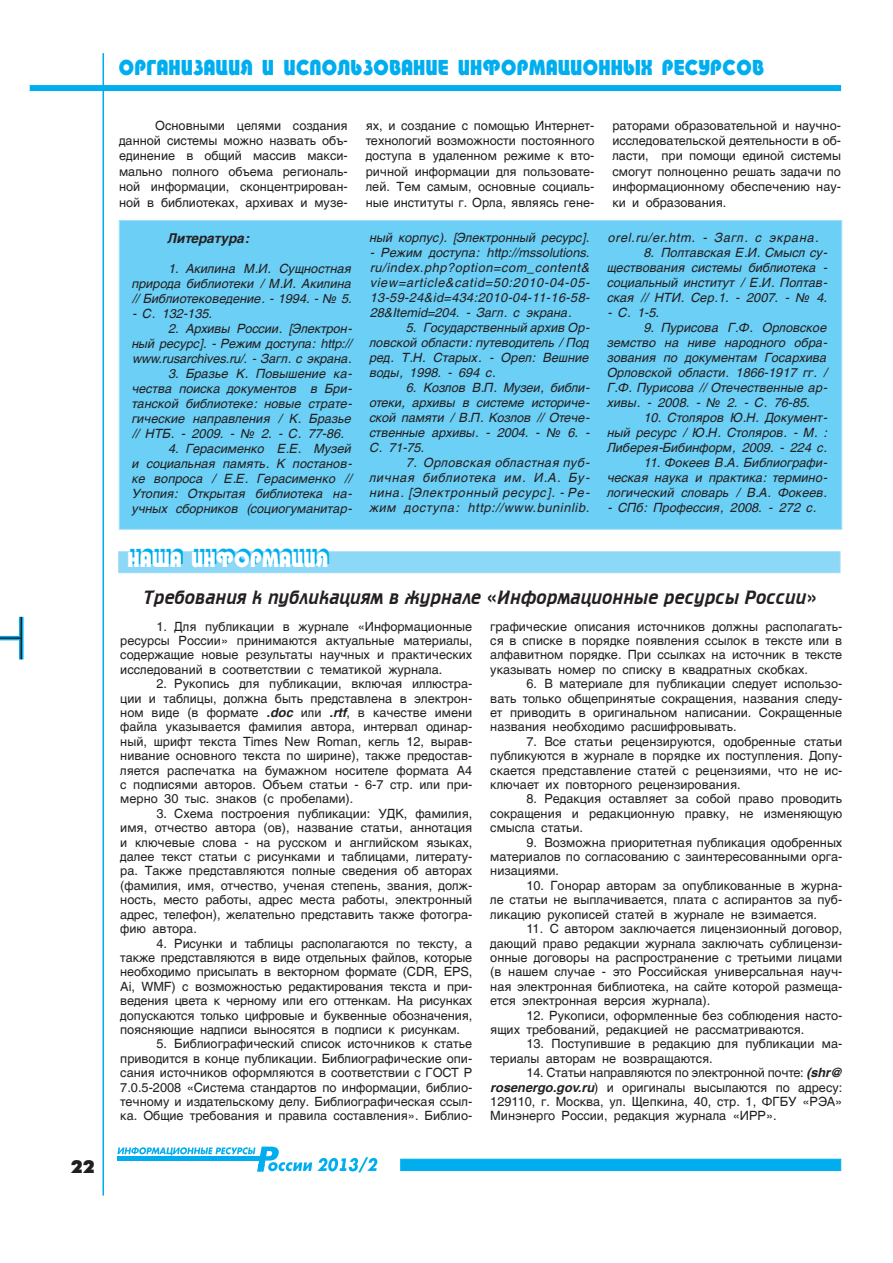
<style>
.page{position:relative;width:893px;height:1263px;background:#fff}
.page>*{position:absolute;margin:0;border:0;box-sizing:border-box;transform-origin:0 0}
.t1{font:21px "Taurus Heavy Normal";color:#00aeef;scale:.9 1}
.заголовок{font:19.5px "Cricket";color:#231f20}
.t2{font:18px "Futuris Extra Bold Cyrillic";color:#231f20}
.основной_текст_2000{font:italic 700 13.5px "AG Helvetica";color:#231f20}
.основной_текст_2000-2{font:12.75px/14.4px "AG Helvetica";color:#231f20;text-align:justify}
.основной_текст_2000-3{font:italic 12.75px/15px "AG Helvetica";color:#231f20;text-align:justify}
.основной_текст_2000-4{font:italic 12.75px "AG Helvetica";letter-spacing:.05em;color:#231f20}
.s1{font-family:"Pragmatica C"}
.s2{font-weight:700;font-style:italic}
</style>
<div class="page">
<div style="left:400px;top:1159px;width:441px;height:12px;background:#00aeef;border:1px solid #00aeef"></div>
<hr style="left:102px;top:53px;width:2px;height:1142px;background:#00aeef">
<div style="left:30px;top:85px;width:811px;height:6px;background:#00aeef"></div>
<svg style="left:19px;top:617px;width:5px;height:42px"></svg>
<hr style="left:0;top:636px;width:22px;height:4px;background:#00aeef">
<hr style="left:21px;top:617px;width:1px;height:42px;background:#231f20">
<hr style="left:0;top:637px;width:22px;height:2px;background:#231f20">
<svg style="left:117px;top:1146px;width:260px;height:26px"></svg>
<div style="left:119px;top:220px;width:723px;height:309px;background:#6bcff6;border:1px solid #a2def8"></div>
<div style="left:118px;top:551px;width:722px;height:22px;background:#8dd7f7;border:1px solid #9cdcf8"></div>
<h3 class="t2" style="left:71px;top:1157px;width:26px">22</h3>
<p class="t1" style="left:118px;top:55px;width:719px">ОРГАНИЗАЦИЯ И ИСПОЛЬЗОВАНИЕ ИНФОРМАЦИОННЫХ РЕСУРСОВ</p>
<p class="основной_текст_2000-2" style="left:119px;top:117px;width:230px;line-height:15.5px;text-indent:36px">Основными целями создания данной системы можно назвать объ&shy;единение в общий массив макси&shy;мально полного объема региональ&shy;ной информации, сконцентрирован&shy;ной в библиотеках, архивах и музе-</p>
<p class="основной_текст_2000-2" style="left:366px;top:117px;width:230px;line-height:15.5px">ях, и создание с помощью Интернет&shy;технологий возможности постоянного доступа в удаленном режиме к вто&shy;ричной информации для пользовате&shy;лей. Тем самым, основные социаль&shy;ные институты г. Орла, являясь гене-</p>
<p class="основной_текст_2000-2" style="left:612px;top:117px;width:230px;line-height:15.5px">раторами образовательной и научно&shy;исследовательской деятельности в об&shy;ласти, при помощи единой системы смогут полноценно решать задачи по информационному обеспечению нау&shy;ки и образования.</p>
<p class="основной_текст_2000" style="left:168px;top:230px;width:83px">Литература:</p>
<p class="основной_текст_2000-3" style="left:132px;top:261px;width:221px;text-indent:36px">1. Акилина М.И. Сущностная природа библиотеки / М.И. Акилина // Библиотековедение. - 1994. - <span class="s1">№</span> 5.</p>
<p class="основной_текст_2000-3" style="left:132px;top:306px;width:82px">- С. 132-135.</p>
<p class="основной_текст_2000-3" style="left:132px;top:321px;width:221px;text-indent:36px">2. Архивы России. [Электрон&shy;ный ресурс]. - Режим доступа: http:// www.rusarchives.ru/. - Загл. с экрана.</p>
<p class="основной_текст_2000-3" style="left:132px;top:366px;width:221px;text-indent:36px">3. Бразье К. Повышение ка&shy;чества поиска документов в Бри&shy;танской библиотеке: новые страте&shy;гические направления / К. Бразье // НТБ. - 2009. - <span class="s1">№</span> 2. - С. 77-86.</p>
<p class="основной_текст_2000-3" style="left:132px;top:441px;width:221px;text-indent:36px">4. Герасименко Е.Е. Музей и социальная память. К постанов&shy;ке вопроса / Е.Е. Герасименко // Утопия: Открытая библиотека на&shy;учных сборников (социогуманитар-</p>
<p class="основной_текст_2000-3" style="left:370px;top:230px;width:221px">ный корпус). [Электронный ресурс].</p>
<p class="основной_текст_2000-3" style="left:370px;top:245px;width:221px">- Режим доступа: http://mssolutions. ru/index.php?option=com_content&amp; view=article&amp;catid=50:2010-04-05- 13-59-24&amp;id=434:2010-04-11-16-58- 28&amp;Itemid=204. - Загл. с экрана.</p>
<p class="основной_текст_2000-3" style="left:370px;top:320px;width:221px;text-indent:36px">5. Государственный архив Ор&shy;ловской области: путеводитель / Под ред. Т.Н. Старых. - Орел: Вешние воды, 1998. - 694 с.</p>
<p class="основной_текст_2000-3" style="left:370px;top:380px;width:221px;text-indent:36px">6. Козлов В.П. Музеи, библи&shy;отеки, архивы в системе историче&shy;ской памяти / В.П. Козлов // Отече&shy;ственные архивы. - 2004. - <span class="s1">№</span> 6. - С. 71-75.</p>
<p class="основной_текст_2000-3" style="left:370px;top:455px;width:222px;text-indent:36px">7. Орловская областная пуб&shy;личная библиотека им. И.А. Бу&shy;нина. [Электронный ресурс]. - Ре&shy;жим доступа: http://www.buninlib.</p>
<p class="основной_текст_2000-4" style="left:607px;top:231px;width:213px">orel.ru/er.htm. - Загл. с экрана.</p>
<p class="основной_текст_2000-3" style="left:607px;top:245px;width:221px;text-indent:36px">8. Полтавская Е.И. Смысл су&shy;ществования системы библиотека - социальный институт / Е.И. Полтав&shy;ская // НТИ. Сер.1. - 2007. - <span class="s1">№</span> 4.</p>
<p class="основной_текст_2000-3" style="left:607px;top:305px;width:53px">- С. 1-5.</p>
<p class="основной_текст_2000-3" style="left:607px;top:320px;width:221px;text-indent:36px">9. Пурисова Г.Ф. Орловское земство на ниве народного обра&shy;зования по документам Госархива Орловской области. 1866-1917 гг. / Г.Ф. Пурисова // Отечественные ар&shy;хивы. - 2008. - <span class="s1">№</span> 2. - С. 76-85.</p>
<p class="основной_текст_2000-3" style="left:607px;top:410px;width:221px;text-indent:36px">10. Столяров Ю.Н. Документ&shy;ный ресурс / Ю.Н. Столяров. - М. :<br>Либерея-Бибинформ, 2009. - 224 с.</p>
<p class="основной_текст_2000-3" style="left:607px;top:455px;width:221px;text-indent:36px">11. Фокеев В.А. Библиографи&shy;ческая наука и практика: термино&shy;логический словарь / В.А. Фокеев.</p>
<p class="основной_текст_2000-3" style="left:607px;top:500px;width:211px">- СПб: Профессия, 2008. - 272 с.</p>
<p class="t1" style="left:129px;top:544px;width:224px">НАША ИНФОРМАЦИЯ</p>
<p class="заголовок" style="left:144px;top:587px;width:675px">Требования к публикациям в журнале «Информационные ресурсы России»</p>
<p class="основной_текст_2000-2" style="left:120px;top:619px;width:354px;text-indent:36px">1. Для публикации в журнале «Информационные ресурсы России» принимаются актуальные материалы, содержащие новые результаты научных и практических исследований в соответствии с тематикой журнала.</p>
<p class="основной_текст_2000-2" style="left:120px;top:677px;width:353px;text-indent:36px">2. Рукопись для публикации, включая иллюстра&shy;ции и таблицы, должна быть представлена в электрон&shy;ном виде (в формате <span class="s2">.doc</span> или <span class="s2">.rtf</span>, в качестве имени файла указывается фамилия автора, интервал одинар&shy;ный, шрифт текста Times New Roman, кегль 12, вырав&shy;нивание основного текста по ширине), также предостав&shy;ляется распечатка на бумажном носителе формата А4 с подписями авторов. Объем статьи - 6-7 стр. или при&shy;мерно 30 тыс. знаков (с пробелами).</p>
<p class="основной_текст_2000-2" style="left:120px;top:806px;width:354px;text-indent:36px">3. Схема построения публикации: УДК, фамилия, имя, отчество автора (ов), название статьи, аннотация и ключевые слова - на русском и английском языках, далее текст статьи с рисунками и таблицами, литерату&shy;ра. Также представляются полные сведения об авторах (фамилия, имя, отчество, ученая степень, звания, долж&shy;ность, место работы, адрес места работы, электронный адрес, телефон), желательно представить также фотогра&shy;фию автора.</p>
<p class="основной_текст_2000-2" style="left:120px;top:936px;width:354px;text-indent:36px">4. Рисунки и таблицы располагаются по тексту, а также представляются в виде отдельных файлов, которые необходимо присылать в векторном формате (CDR, EPS, Ai, WMF) с возможностью редактирования текста и при&shy;ведения цвета к черному или его оттенкам. На рисунках допускаются только цифровые и буквенные обозначения, поясняющие надписи выносятся в подписи к рисункам.</p>
<p class="основной_текст_2000-2" style="left:120px;top:1037px;width:353px;text-indent:36px">5. Библиографический список источников к статье приводится в конце публикации. Библиографические опи&shy;сания источников оформляются в соответствии с ГОСТ Р 7.0.5-2008 «Система стандартов по информации, библио&shy;течному и издательскому делу. Библиографическая ссыл&shy;ка. Общие требования и правила составления». Библио-</p>
<p class="основной_текст_2000-2" style="left:490px;top:619px;width:353px">графические описания источников должны располагать&shy;ся в списке в порядке появления ссылок в тексте или в алфавитном порядке. При ссылках на источник в тексте указывать номер по списку в квадратных скобках.</p>
<p class="основной_текст_2000-2" style="left:490px;top:677px;width:353px;text-indent:36px">6. В материале для публикации следует использо&shy;вать только общепринятые сокращения, названия следу&shy;ет приводить в оригинальном написании. Сокращенные названия необходимо расшифровывать.</p>
<p class="основной_текст_2000-2" style="left:490px;top:734px;width:353px;text-indent:36px">7. Все статьи рецензируются, одобренные статьи публикуются в журнале в порядке их поступления. Допу&shy;скается представление статей с рецензиями, что не ис&shy;ключает их повторного рецензирования.</p>
<p class="основной_текст_2000-2" style="left:490px;top:792px;width:353px;text-indent:36px">8. Редакция оставляет за собой право проводить сокращения и редакционную правку, не изменяющую смысла статьи.</p>
<p class="основной_текст_2000-2" style="left:490px;top:835px;width:353px;text-indent:36px">9. Возможна приоритетная публикация одобренных материалов по согласованию с заинтересованными орга&shy;низациями.</p>
<p class="основной_текст_2000-2" style="left:490px;top:878px;width:353px;text-indent:36px">10. Гонорар авторам за опубликованные в журна&shy;ле статьи не выплачивается, плата с аспирантов за пуб&shy;ликацию рукописей статей в журнале не взимается.</p>
<p class="основной_текст_2000-2" style="left:490px;top:921px;width:353px;text-indent:36px">11. С автором заключается лицензионный договор, дающий право редакции журнала заключать сублицензи&shy;онные договоры на распространение с третьими лицами (в нашем случае - это Российская универсальная науч&shy;ная электронная библиотека, на сайте которой размеща&shy;ется электронная версия журнала).</p>
<p class="основной_текст_2000-2" style="left:490px;top:1008px;width:353px;text-indent:36px">12. Рукописи, оформленные без соблюдения насто&shy;ящих требований, редакцией не рассматриваются.</p>
<p class="основной_текст_2000-2" style="left:490px;top:1037px;width:353px;text-indent:36px">13. Поступившие в редакцию для публикации ма&shy;териалы авторам не возвращаются.</p>
<p class="основной_текст_2000-2" style="left:490px;top:1065px;width:354px;text-indent:36px">14. Статьи направляются по электронной почте: <span class="s2">(shr@ rosenergo.gov.ru</span>) и оригиналы высылаются по адресу:<br>129110, г. Москва, ул. Щепкина, 40, стр. 1, ФГБУ «РЭА» Минэнерго России, редакция журнала «ИРР».</p>
</div>
